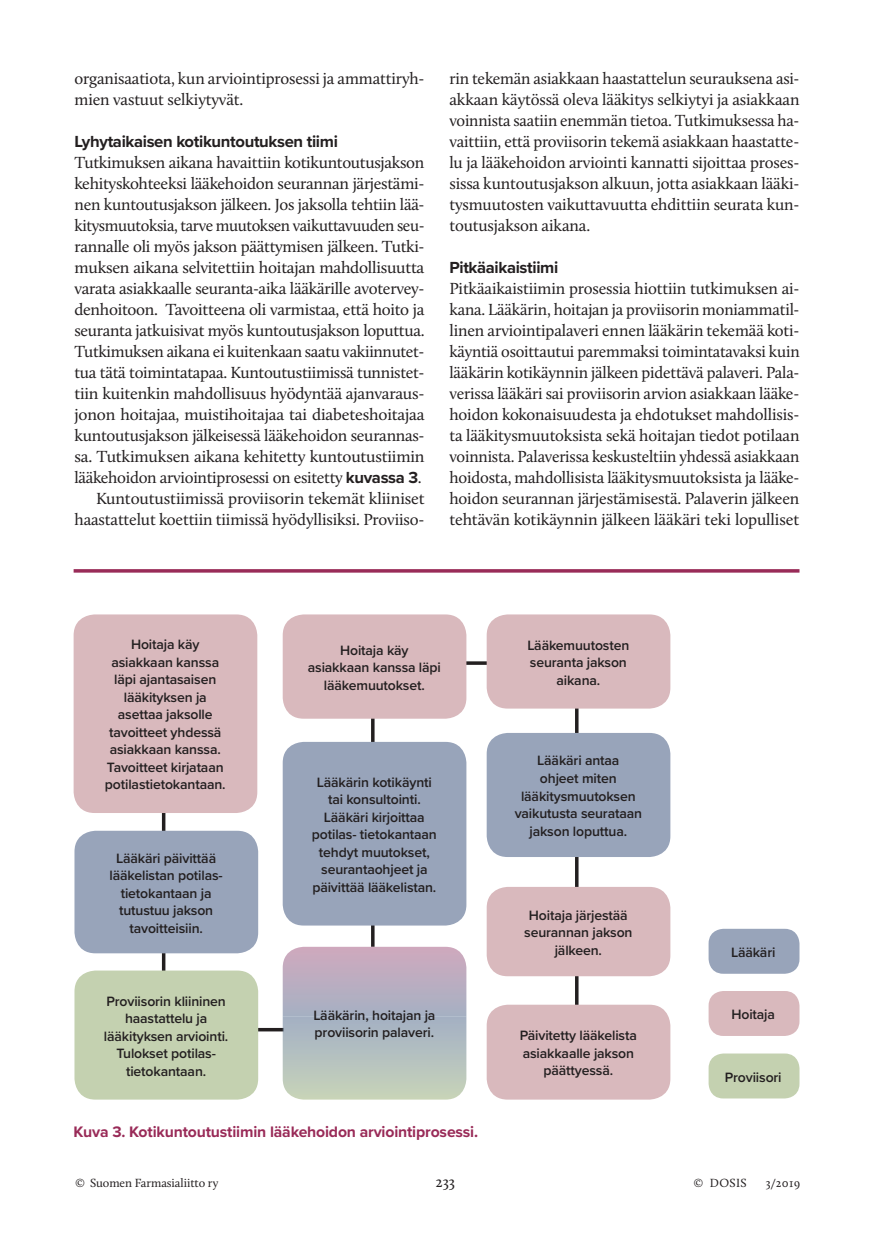
<style>
.page{position:relative;width:874px;height:1241px;background:#fff}
.page>*{position:absolute;margin:0;border:0;box-sizing:border-box;transform-origin:0 0}
.DOSIS_Leipäteksti2{font:16.62px/21px "Calluna";letter-spacing:-.01em;color:#231f20;text-align:justify}
.DOSIS_Leipäteksti{font:16.62px/21px "Calluna";letter-spacing:-.01em;color:#231f20;text-align:right}
.DOSIS_Kainaloleipä_B{font:700 16.62px "Proxima Nova";letter-spacing:-.02em;color:#231f20}
.DOSIS_Kuvateksti{font:700 15.75px "Proxima Nova";letter-spacing:-.01em;color:#992b58}
.t1{font:15.75px "Calluna";color:#231f20}
.DOSIS_Kuvateksti-2{font:600 14px/17.5px "Proxima Nova";letter-spacing:-.01em;color:#231f20;text-align:center}
.t2{font:12.25px "Calluna";letter-spacing:-.005em;color:#231f20}
.s1{font-family:"Proxima Nova";font-weight:700}
</style>
<div class="page">
<hr style="left:162px;top:672px;width:3px;height:343px;background:#231f20">
<hr style="left:371px;top:655px;width:3px;height:291px;background:#231f20">
<svg style="left:574px;top:708px;width:4px;height:296px"></svg>
<svg style="left:258px;top:1027px;width:24px;height:4px"></svg>
<hr style="left:416px;top:661px;width:140px;height:3px;background:#231f20">
<hr style="left:74px;top:569px;width:725px;height:3px;background:#992b58">
<div style="left:708px;top:1053px;width:91px;height:45px;background:#c4d1b0;border-radius:15px"></div>
<div style="left:708px;top:990px;width:91px;height:45px;background:#d9b9bd;border-radius:15px"></div>
<div style="left:708px;top:928px;width:91px;height:45px;background:#98a4ba;border-radius:15px"></div>
<div style="left:74px;top:614px;width:183px;height:198px;background:#d9b9bd;border-radius:21px"></div>
<div style="left:282px;top:614px;width:184px;height:104px;background:#d9b9bd;border-radius:21px"></div>
<div style="left:486px;top:614px;width:184px;height:94px;background:#d9b9bd;border-radius:21px"></div>
<div style="left:486px;top:886px;width:184px;height:90px;background:#d9b9bd;border-radius:21px"></div>
<div style="left:486px;top:1004px;width:184px;height:95px;background:#d9b9bd;border-radius:21px"></div>
<div style="left:74px;top:830px;width:184px;height:123px;background:#98a4ba;border-radius:21px"></div>
<div style="left:282px;top:741px;width:184px;height:184px;background:#98a4ba;border-radius:21px"></div>
<div style="left:486px;top:732px;width:184px;height:124px;background:#98a4ba;border-radius:21px"></div>
<div style="left:74px;top:970px;width:184px;height:129px;background:#c4d1b0;border-radius:21px"></div>
<svg style="left:282px;top:946px;width:184px;height:153px;background:#b8b9c0"></svg>
<p class="DOSIS_Leipäteksti2" style="left:74px;top:68px;width:351px">organisaatiota, kun arviointiprosessi ja ammattiryh&shy;mien vastuut selkiytyvät.</p>
<p class="DOSIS_Kainaloleipä_B" style="left:74px;top:129px;width:265px">Lyhytaikaisen kotikuntoutuksen tiimi</p>
<p class="DOSIS_Leipäteksti2" style="left:74px;top:152px;width:351px">Tutkimuksen aikana havaittiin kotikuntoutusjakson kehityskohteeksi lääkehoidon seurannan järjestämi&shy;nen kuntoutusjakson jälkeen. Jos jaksolla tehtiin lää&shy;kitysmuutoksia, tarve muutoksen vaikuttavuuden seu&shy;rannalle oli myös jakson päättymisen jälkeen. Tutki&shy;muksen aikana selvitettiin hoitajan mahdollisuutta varata asiakkaalle seuranta-aika lääkärille avotervey&shy;denhoitoon. Tavoitteena oli varmistaa, että hoito ja seuranta jatkuisivat myös kuntoutusjakson loputtua.<br>Tutkimuksen aikana ei kuitenkaan saatu vakiinnutet&shy;tua tätä toimintatapaa. Kuntoutustiimissä tunnistet&shy;tiin kuitenkin mahdollisuus hyödyntää ajanvaraus&shy;jonon hoitajaa, muistihoitajaa tai diabeteshoitajaa kuntoutusjakson jälkeisessä lääkehoidon seurannas&shy;sa. Tutkimuksen aikana kehitetty kuntoutustiimin lääkehoidon arviointiprosessi on esitetty <span class="s1">kuvassa 3</span>.</p>
<p class="DOSIS_Leipäteksti" style="left:74px;top:488px;width:351px">Kuntoutustiimissä proviisorin tekemät kliiniset haastattelut koettiin tiimissä hyödyllisiksi. Proviiso-</p>
<p class="DOSIS_Leipäteksti" style="left:449px;top:68px;width:351px;text-align:justify">rin tekemän asiakkaan haastattelun seurauksena asi&shy;akkaan käytössä oleva lääkitys selkiytyi ja asiakkaan voinnista saatiin enemmän tietoa. Tutkimuksessa ha&shy;vaittiin, että proviisorin tekemä asiakkaan haastatte&shy;lu ja lääkehoidon arviointi kannatti sijoittaa proses&shy;sissa kuntoutusjakson alkuun, jotta asiakkaan lääki&shy;tysmuutosten vaikuttavuutta ehdittiin seurata kun&shy;toutusjakson aikana.</p>
<p class="DOSIS_Kainaloleipä_B" style="left:449px;top:255px;width:110px">Pitkäaikaistiimi</p>
<p class="DOSIS_Leipäteksti2" style="left:449px;top:278px;width:351px">Pitkäaikaistiimin prosessia hiottiin tutkimuksen ai&shy;kana. Lääkärin, hoitajan ja proviisorin moniammatil&shy;linen arviointipalaveri ennen lääkärin tekemää koti&shy;käyntiä osoittautui paremmaksi toimintatavaksi kuin lääkärin kotikäynnin jälkeen pidettävä palaveri. Pala&shy;verissa lääkäri sai proviisorin arvion asiakkaan lääke&shy;hoidon kokonaisuudesta ja ehdotukset mahdollisis&shy;ta lääkitysmuutoksista sekä hoitajan tiedot potilaan voinnista. Palaverissa keskusteltiin yhdessä asiakkaan hoidosta, mahdollisista lääkitysmuutoksista ja lääke&shy;hoidon seurannan järjestämisestä. Palaverin jälkeen tehtävän kotikäynnin jälkeen lääkäri teki lopulliset</p>
<p class="DOSIS_Kuvateksti-2" style="left:105px;top:635px;width:122px">Hoitaja käy asiakkaan kanssa läpi ajantasaisen lääkityksen ja asettaa jaksolle tavoitteet yhdessä asiakkaan kanssa.<br>Tavoitteet kirjataan potilastietokantaan.</p>
<p class="DOSIS_Kuvateksti-2" style="left:308px;top:640px;width:134px">Hoitaja käy asiakkaan kanssa läpi lääkemuutokset.</p>
<p class="DOSIS_Kuvateksti-2" style="left:527px;top:635px;width:103px">Lääkemuutosten seuranta jakson aikana.</p>
<p class="DOSIS_Kuvateksti-2" style="left:514px;top:751px;width:129px">Lääkäri antaa<br>ohjeet miten lääkitysmuutoksen vaikutusta seurataan jakson loputtua.</p>
<p class="DOSIS_Kuvateksti-2" style="left:312px;top:772px;width:126px">Lääkärin kotikäynti tai konsultointi.<br>Lääkäri kirjoittaa potilas- tietokantaan tehdyt muutokset, seurantaohjeet ja päivittää lääkelistan.</p>
<p class="DOSIS_Kuvateksti-2" style="left:109px;top:848px;width:115px">Lääkäri päivittää lääkelistan potilas&shy;tietokantaan ja tutustuu jakson tavoitteisiin.</p>
<p class="DOSIS_Kuvateksti-2" style="left:524px;top:905px;width:110px">Hoitaja järjestää seurannan jakson jälkeen.</p>
<p class="DOSIS_Kuvateksti-2" style="left:104px;top:991px;width:126px">Proviisorin kliininen haastattelu ja lääkityksen arviointi.<br>Tulokset potilas&shy;tietokantaan.</p>
<p class="DOSIS_Kuvateksti-2" style="left:313px;top:1005px;width:123px;text-align:left">Lääkärin, hoitajan ja proviisorin palaveri.</p>
<p class="DOSIS_Kuvateksti" style="left:74px;top:1119px;width:406px">Kuva 3. Kotikuntoutustiimin lääkehoidon arviointiprosessi.</p>
<p class="DOSIS_Kuvateksti-2" style="left:519px;top:1026px;width:119px">Päivitetty lääkelista asiakkaalle jakson päättyessä.</p>
<p class="DOSIS_Kuvateksti-2" style="left:730px;top:942px;width:46px">Lääkäri</p>
<p class="DOSIS_Kuvateksti-2" style="left:731px;top:1005px;width:45px">Hoitaja</p>
<p class="DOSIS_Kuvateksti-2" style="left:724px;top:1067px;width:58px">Proviisori</p>
<p class="t2" style="left:75px;top:1175px;width:144px">© Suomen Farmasialiitto ry</p>
<p class="t1" style="left:435px;top:1172px;width:21px">233</p>
<p class="t2" style="left:693px;top:1175px;width:54px">© DOSIS</p>
<p class="t2" style="left:765px;top:1175px;width:36px">3/2019</p>
</div>
